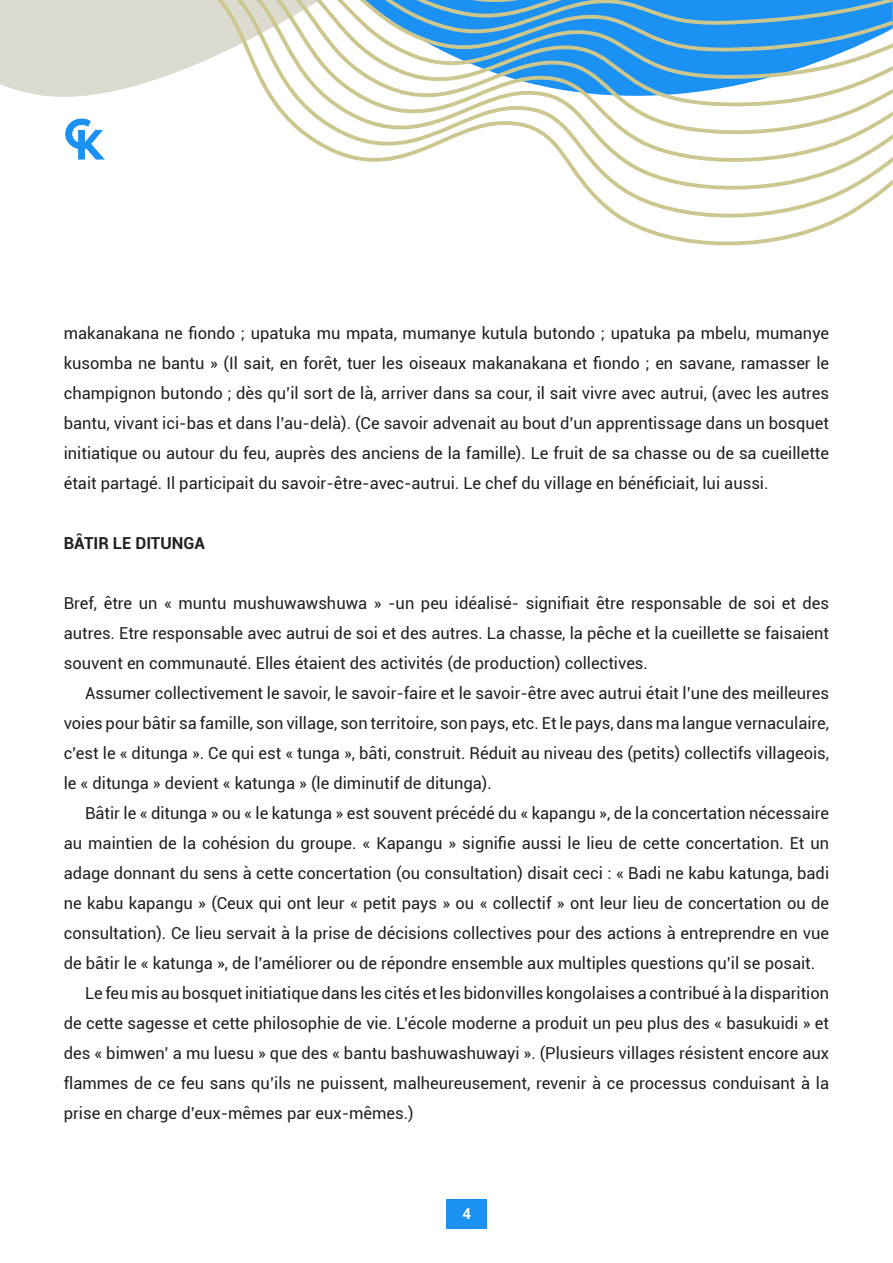
<style>
.page{position:relative;width:893px;height:1263px;background:#fff}
.page>*{position:absolute;margin:0;border:0;box-sizing:border-box;transform-origin:0 0}
.t1{font:16.5px/30px "Roboto";color:#231f20;text-align:justify}
.t2{font:700 16.5px "Roboto";color:#231f20}
.t3{font:700 15px "Roboto";color:#fff}
</style>
<div class="page">
<svg style="left:0;top:0;width:893px;height:246px"></svg>
<div style="left:446px;top:1199px;width:41px;height:30px;background:#1c91f4"></div>
<img style="left:41px;top:99px;width:85px;height:70px">
<p class="t1" style="left:64px;top:318px;width:767px">makanakana ne fiondo ; upatuka mu mpata, mumanye kutula butondo ; upatuka pa mbelu, mumanye kusomba ne bantu » (Il sait, en forêt, tuer les oiseaux makanakana et fiondo ; en savane, ramasser le champignon butondo ; dès qu’il sort de là, arriver dans sa cour, il sait vivre avec autrui, (avec les autres bantu, vivant ici-bas et dans l’au-delà). (Ce savoir advenait au bout d’un apprentissage dans un bosquet initiatique ou autour du feu, auprès des anciens de la famille). Le fruit de sa chasse ou de sa cueillette était partagé. Il participait du savoir-être-avec-autrui. Le chef du village en bénéficiait, lui aussi.</p>
<p class="t2" style="left:64px;top:531px;width:143px">BÂTIR LE DITUNGA</p>
<p class="t1" style="left:64px;top:588px;width:767px">Bref, être un « muntu mushuwawshuwa » -un peu idéalisé- signifiait être responsable de soi et des autres. Etre responsable avec autrui de soi et des autres. La chasse, la pêche et la cueillette se faisaient souvent en communauté. Elles étaient des activités (de production) collectives.</p>
<p class="t1" style="left:64px;top:678px;width:767px;text-indent:21px">Assumer collectivement le savoir, le savoir-faire et le savoir-être avec autrui était l’une des meilleures voies pour bâtir sa famille, son village, son territoire, son pays, etc. Et le pays, dans ma langue vernaculaire, c’est le « ditunga ». Ce qui est « tunga », bâti, construit. Réduit au niveau des (petits) collectifs villageois, le « ditunga » devient « katunga » (le diminutif de ditunga).</p>
<p class="t1" style="left:64px;top:798px;width:767px;text-indent:21px">Bâtir le « ditunga » ou « le katunga » est souvent précédé du « kapangu », de la concertation nécessaire au maintien de la cohésion du groupe. « Kapangu » signifie aussi le lieu de cette concertation. Et un adage donnant du sens à cette concertation (ou consultation) disait ceci : « Badi ne kabu katunga, badi ne kabu kapangu » (Ceux qui ont leur « petit pays » ou « collectif » ont leur lieu de concertation ou de consultation). Ce lieu servait à la prise de décisions collectives pour des actions à entreprendre en vue de bâtir le « katunga », de l’améliorer ou de répondre ensemble aux multiples questions qu’il se posait.</p>
<p class="t1" style="left:64px;top:978px;width:767px;text-indent:21px">Le feu mis au bosquet initiatique dans les cités et les bidonvilles kongolaises a contribué à la disparition de cette sagesse et cette philosophie de vie. L’école moderne a produit un peu plus des « basukuidi » et des « bimwen’ a mu luesu » que des « bantu bashuwashuwayi ». (Plusieurs villages résistent encore aux flammes de ce feu sans qu’ils ne puissent, malheureusement, revenir à ce processus conduisant à la prise en charge d’eux-mêmes par eux-mêmes.)</p>
<p class="t3" style="left:462px;top:1203px;width:10px">4</p>
</div>
